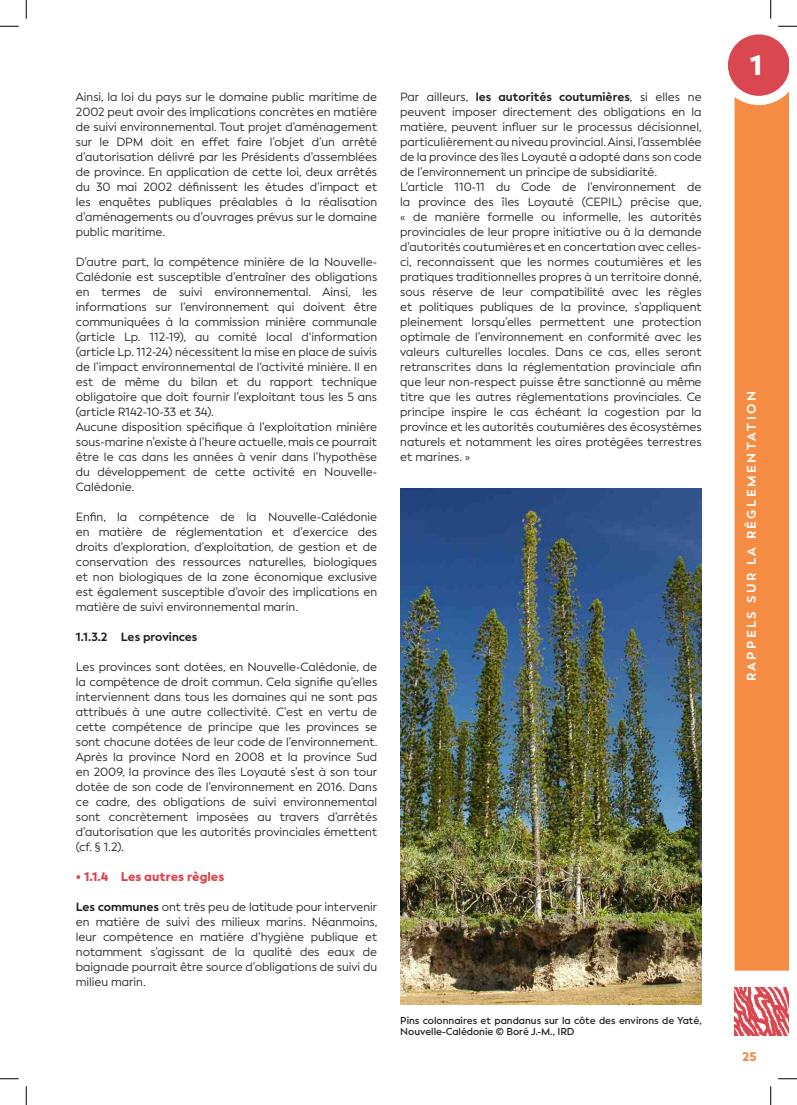
<style>
.page{position:relative;width:797px;height:1105px;background:#fff}
.page>*{position:absolute;margin:0;border:0;box-sizing:border-box;transform-origin:0 0}
.t1{font:900 27.88px "Facundo";color:#fff}
.t2{font:700 12.5px "Facundo";letter-spacing:.2em;color:#fff}
.t3{font:900 12.5px "Facundo";color:#d94750}
.t4{font:900 12.5px "Facundo";color:#f58c43}
.t5{font:11.88px/15px "Facundo";color:#231f20;text-align:justify}
.t6{font:700 11.88px "Facundo";color:#231f20}
.t7{font:600 10px/11.2px "Facundo";color:#231f20}
.s1{font-weight:700}
</style>
<div class="page">
<div style="left:734px;top:96px;width:54px;height:875px;background:#f58c43"></div>
<img style="left:734px;top:987px;width:54px;height:49px">
<svg style="left:728px;top:34px;width:60px;height:62px"></svg>
<img style="left:400px;top:488px;width:301px;height:517px">
<svg style="left:0;top:25px;width:19px;height:2px"></svg>
<svg style="left:778px;top:25px;width:19px;height:2px"></svg>
<svg style="left:0;top:1078px;width:19px;height:1px"></svg>
<svg style="left:778px;top:1078px;width:19px;height:1px"></svg>
<svg style="left:25px;top:0;width:2px;height:19px"></svg>
<svg style="left:25px;top:1086px;width:2px;height:19px"></svg>
<svg style="left:770px;top:0;width:1px;height:19px"></svg>
<svg style="left:770px;top:1086px;width:1px;height:19px"></svg>
<p class="t5" style="left:76px;top:90px;width:303px">Ainsi, la loi du pays sur le domaine public maritime de 2002 peut avoir des implications concrètes en matière de suivi environnemental. Tout projet d’aménagement sur le DPM doit en effet faire l’objet d’un arrêté d’autorisation délivré par les Présidents d’assemblées de province. En application de cette loi, deux arrêtés du 30 mai 2002 définissent les études d’impact et les enquêtes publiques préalables à la réalisation d’aménagements ou d’ouvrages prévus sur le domaine public maritime.</p>
<p class="t5" style="left:76px;top:255px;width:303px;text-align:left">D’autre part, la compétence minière de la Nouvelle-Calédonie est susceptible d’entraîner des obligations en termes de suivi environnemental. Ainsi, les informations sur l’environnement qui doivent être communiquées à la commission minière communale (article Lp. 112-19), au comité local d‘information (article Lp. 112-24) nécessitent la mise en place de suivis de l’impact environnemental de l‘activité minière. Il en est de même du bilan et du rapport technique obligatoire que doit fournir l’exploitant tous les 5 ans (article R142-10-33 et 34).<br>Aucune disposition spécifique à l’exploitation minière sous-marine n’existe à l’heure actuelle, mais ce pourrait être le cas dans les années à venir dans l’hypothèse du développement de cette activité en Nouvelle-Calédonie.</p>
<p class="t5" style="left:76px;top:510px;width:303px">Enfin, la compétence de la Nouvelle-Calédonie en matière de réglementation et d’exercice des droits d’exploration, d’exploitation, de gestion et de conservation des ressources naturelles, biologiques et non biologiques de la zone économique exclusive est également susceptible d’avoir des implications en matière de suivi environnemental marin.</p>
<p class="t6" style="left:76px;top:630px;width:123px">1.1.3.2 Les provinces</p>
<p class="t5" style="left:76px;top:660px;width:303px">Les provinces sont dotées, en Nouvelle-Calédonie, de la compétence de droit commun. Cela signifie qu’elles interviennent dans tous les domaines qui ne sont pas attribués à une autre collectivité. C’est en vertu de cette compétence de principe que les provinces se sont chacune dotées de leur code de l’environnement.<br>Après la province Nord en 2008 et la province Sud en 2009, la province des îles Loyauté s’est à son tour dotée de son code de l’environnement en 2016. Dans ce cadre, des obligations de suivi environnemental sont concrètement imposées au travers d’arrêtés d’autorisation que les autorités provinciales émettent (cf. § 1.2).</p>
<p class="t3" style="left:76px;top:869px;width:150px">• 1.1.4 Les autres règles</p>
<p class="t5" style="left:76px;top:900px;width:303px"><span class="s1">Les communes</span> ont très peu de latitude pour intervenir en matière de suivi des milieux marins. Néanmoins, leur compétence en matière d’hygiène publique et notamment s’agissant de la qualité des eaux de baignade pourrait être source d’obligations de suivi du milieu marin.</p>
<p class="t5" style="left:400px;top:90px;width:303px;text-align:left">Par ailleurs, <span class="s1">les autorités coutumières</span>, si elles ne peuvent imposer directement des obligations en la matière, peuvent influer sur le processus décisionnel, particulièrement au niveau provincial.Ainsi, l’assemblée de la province des îles Loyauté a adopté dans son code de l’environnement un principe de subsidiarité.<br>L’article 110-11 du Code de l’environnement de la province des îles Loyauté (CEPIL) précise que, « de manière formelle ou informelle, les autorités provinciales de leur propre initiative ou à la demande d’autorités coutumières et en concertation avec celles&shy;ci, reconnaissent que les normes coutumières et les pratiques traditionnelles propres à un territoire donné, sous réserve de leur compatibilité avec les règles et politiques publiques de la province, s’appliquent pleinement lorsqu’elles permettent une protection optimale de l’environnement en conformité avec les valeurs culturelles locales. Dans ce cas, elles seront retranscrites dans la réglementation provinciale afin que leur non-respect puisse être sanctionné au même titre que les autres réglementations provinciales. Ce principe inspire le cas échéant la cogestion par la province et les autorités coutumières des écosystèmes naturels et notamment les aires protégées terrestres et marines. »</p>
<p class="t7" style="left:400px;top:1015px;width:303px">Pins colonnaires et pandanus sur la côte des environs de Yaté,<br>Nouvelle-Calédonie © Boré J.-M., IRD</p>
<h1 class="t1" style="left:750px;top:47px;width:14px">1</h1>
<p class="t2" style="left:743px;top:681px;width:292px;rotate:-90deg">RAPPELS SUR LA RÉGLEMENTATION</p>
<p class="t4" style="left:742px;top:1049px;width:16px">25</p>
</div>
